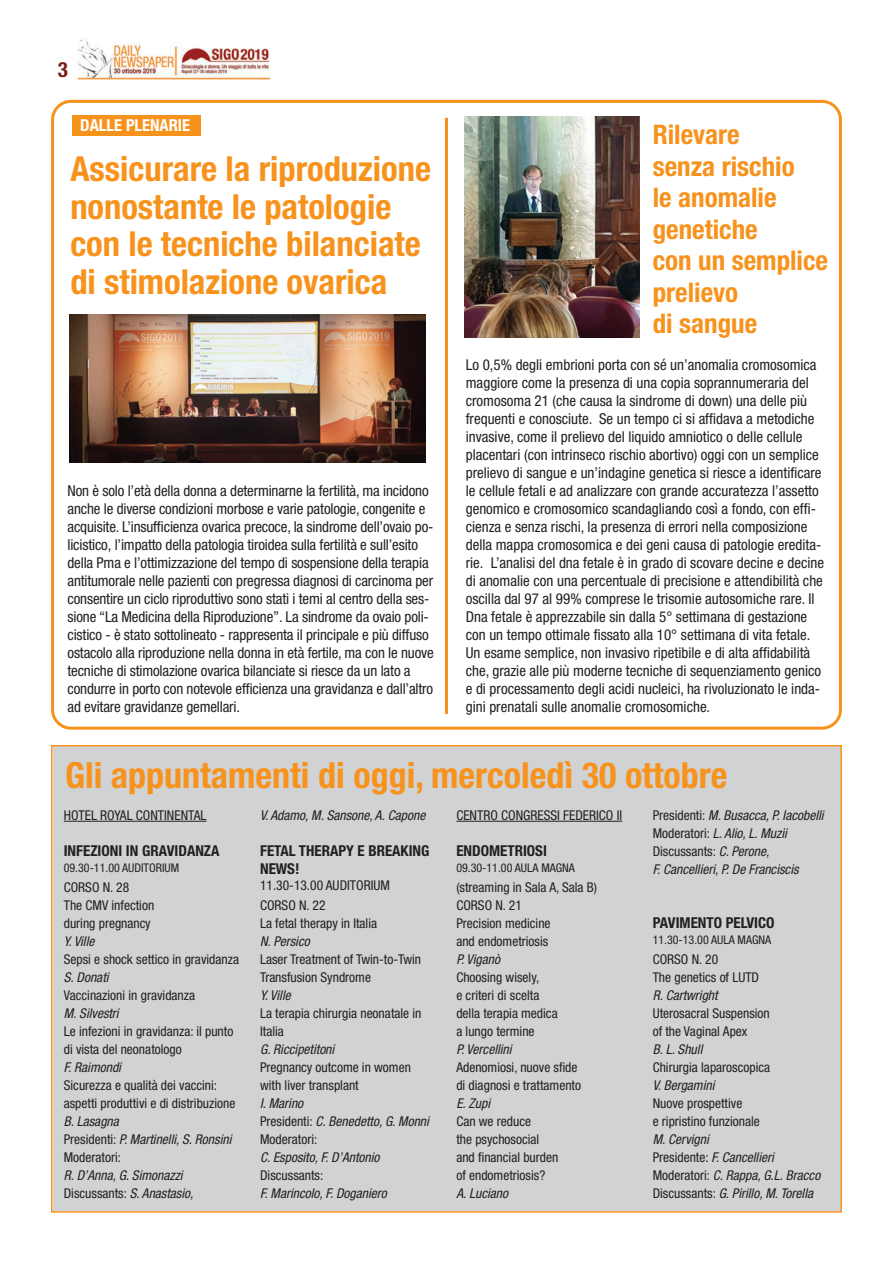
<style>
.page{position:relative;width:893px;height:1263px;background:#fff}
.page>*{position:absolute;margin:0;border:0;box-sizing:border-box;transform-origin:0 0}
.t1{font:700 condensed 36px "Helvetica Neue";color:#f7931d}
.t2{font:700 condensed 34.5px/37.5px "Helvetica Neue";color:#f7931d}
.t3{font:700 condensed 27px/31.5px "Helvetica Neue";color:#f7931d}
.t4{font:700 condensed 21px "Helvetica Neue";color:#7a1d15}
.t5{font:700 condensed 16.5px "Helvetica Neue";color:#fff}
.t6{font:condensed 15px/18px "Helvetica Neue LT Std";color:#231f20}
.t7{font:700 condensed 15px/18px "Helvetica Neue";color:#231f20}
.t8{font:condensed 13.5px/18px "Helvetica Neue LT Std";color:#231f20}
.t9{font:italic condensed 13.5px/18px "Helvetica Neue LT Std";color:#231f20}
.t10{font:condensed 12px "Helvetica Neue LT Std";color:#231f20}
.s1{font-style:normal}
</style>
<div class="page">
<div style="left:53px;top:746px;width:787px;height:465px;background:#d1d2d4"></div>
<div style="left:51px;top:745px;width:791px;height:468px;border:2px solid #f7931d"></div>
<hr style="left:64px;top:821px;width:142px;height:1px;background:#231f20">
<hr style="left:456px;top:821px;width:166px;height:1px;background:#231f20">
<svg style="left:51px;top:100px;width:791px;height:630px"></svg>
<img style="left:78px;top:39px;width:193px;height:41px">
<div style="left:72px;top:115px;width:129px;height:21px;background:#f7931d"></div>
<hr style="left:445px;top:118px;width:3px;height:596px;background:#f7931d">
<img style="left:70px;top:315px;width:355px;height:147px">
<img style="left:464px;top:116px;width:176px;height:222px">
<h3 class="t4" style="left:58px;top:52px;width:12px">3</h3>
<p class="t5" style="left:80px;top:112px;width:111px">DALLE PLENARIE</p>
<h2 class="t2" style="left:70px;top:148px;width:362px">Assicurare la riproduzione nonostante le patologie con le tecniche bilanciate di stimolazione ovarica</h2>
<p class="t6" style="left:67px;top:483px;width:368px">Non è solo l’età della donna a determinarne la fertilità, ma incidono anche le diverse condizioni morbose e varie patologie, congenite e acquisite. L’insufficienza ovarica precoce, la sindrome dell’ovaio po&shy;licistico, l’impatto della patologia tiroidea sulla fertilità e sull’esito della Pma e l’ottimizzazione del tempo di sospensione della terapia antitumorale nelle pazienti con pregressa diagnosi di carcinoma per consentire un ciclo riproduttivo sono stati i temi al centro della ses&shy;sione “La Medicina della Riproduzione”. La sindrome da ovaio poli&shy;cistico - è stato sottolineato - rappresenta il principale e più diffuso ostacolo alla riproduzione nella donna in età fertile, ma con le nuove tecniche di stimolazione ovarica bilanciate si riesce da un lato a condurre in porto con notevole efficienza una gravidanza e dall’altro ad evitare gravidanze gemellari.</p>
<h3 class="t3" style="left:653px;top:117px;width:177px">Rilevare<br>senza rischio<br>le anomalie genetiche<br>con un semplice prelievo<br>di sangue</h3>
<p class="t6" style="left:466px;top:357px;width:360px">Lo 0,5% degli embrioni porta con sé un’anomalia cromosomica maggiore come la presenza di una copia soprannumeraria del cromosoma 21 (che causa la sindrome di down) una delle più frequenti e conosciute. Se un tempo ci si affidava a metodiche invasive, come il prelievo del liquido amniotico o delle cellule placentari (con intrinseco rischio abortivo) oggi con un semplice prelievo di sangue e un’indagine genetica si riesce a identificare le cellule fetali e ad analizzare con grande accuratezza l’assetto genomico e cromosomico scandagliando così a fondo, con effi&shy;cienza e senza rischi, la presenza di errori nella composizione della mappa cromosomica e dei geni causa di patologie eredita&shy;rie. L’analisi del dna fetale è in grado di scovare decine e decine di anomalie con una percentuale di precisione e attendibilità che oscilla dal 97 al 99% comprese le trisomie autosomiche rare. Il Dna fetale è apprezzabile sin dalla 5° settimana di gestazione con un tempo ottimale fissato alla 10° settimana di vita fetale.<br>Un esame semplice, non invasivo ripetibile e di alta affidabilità che, grazie alle più moderne tecniche di sequenziamento genico e di processamento degli acidi nucleici, ha rivoluzionato le inda&shy;gini prenatali sulle anomalie cromosomiche.</p>
<h1 class="t1" style="left:65px;top:745px;width:664px">Gli appuntamenti di oggi, mercoledì 30 ottobre</h1>
<p class="t8" style="left:64px;top:807px;width:144px">HOTEL ROYAL CONTINENTAL</p>
<p class="t7" style="left:64px;top:840px;width:157px">INFEZIONI IN GRAVIDANZA</p>
<p class="t10" style="left:64px;top:864px;width:117px">09.30-11.00 AUDITORIUM</p>
<p class="t8" style="left:64px;top:879px;width:92px">CORSO N. 28<br>The CMV infection during pregnancy</p>
<p class="t9" style="left:64px;top:933px;width:35px">Y.Ville</p>
<p class="t8" style="left:64px;top:951px;width:177px">Sepsi e shock settico in gravidanza</p>
<p class="t9" style="left:64px;top:969px;width:49px">S.Donati</p>
<p class="t8" style="left:64px;top:987px;width:133px">Vaccinazioni in gravidanza</p>
<p class="t9" style="left:64px;top:1005px;width:59px">M.Silvestri</p>
<p class="t8" style="left:64px;top:1023px;width:171px">Le infezioni in gravidanza: il punto di vista del neonatologo</p>
<p class="t9" style="left:64px;top:1059px;width:61px">F.Raimondi</p>
<p class="t8" style="left:64px;top:1077px;width:173px">Sicurezza e qualità dei vaccini: aspetti produttivi e di distribuzione</p>
<p class="t9" style="left:64px;top:1113px;width:172px">B.Lasagna<br><span class="s1">P r e s i d e n t i :</span> P.Martinelli,S.Ronsini<br><span class="s1">Moderatori:</span></p>
<p class="t9" style="left:64px;top:1167px;width:134px">R.D’Anna,G.Simonazzi<br><span class="s1">Discussants:</span> S.Anastasio,</p>
<p class="t9" style="left:260px;top:807px;width:169px">V.Adamo,M.Sansone,A.Capone</p>
<p class="t7" style="left:260px;top:840px;width:171px">FETAL THERAPY E BREAKING<br>NEWS!</p>
<p class="t8" style="left:260px;top:877px;width:131px;line-height:19.5px">11.30-13.00 AUDITORIUM<br>CORSO N. 22</p>
<p class="t8" style="left:260px;top:915px;width:119px">La fetal therapy in Italia</p>
<p class="t9" style="left:260px;top:933px;width:54px">N.Persico</p>
<p class="t8" style="left:260px;top:951px;width:163px">Laser Treatment of Twin-to-Twin<br>Transfusion Syndrome</p>
<p class="t9" style="left:260px;top:987px;width:35px">Y.Ville</p>
<p class="t8" style="left:260px;top:1005px;width:163px">La terapia chirurgia neonatale in<br>Italia</p>
<p class="t9" style="left:260px;top:1041px;width:78px">G.Riccipetitoni</p>
<p class="t8" style="left:260px;top:1059px;width:152px">Pregnancy outcome in women with liver transplant</p>
<p class="t9" style="left:260px;top:1095px;width:173px">I.Marino<br><span class="s1">P r e s i d e n t i :</span> C.Benedetto,G.Monni<br><span class="s1">Moderatori:</span></p>
<p class="t9" style="left:260px;top:1149px;width:123px">C.Esposito,F.D’Antonio</p>
<p class="t8" style="left:260px;top:1167px;width:65px">Discussants:</p>
<p class="t9" style="left:260px;top:1185px;width:131px">F.Marincolo,F.Doganiero</p>
<p class="t8" style="left:456px;top:807px;width:167px">CENTRO CONGRESSI FEDERICO II</p>
<p class="t7" style="left:456px;top:840px;width:92px">ENDOMETRIOSI</p>
<p class="t10" style="left:456px;top:864px;width:120px">09.30-11.00 AULA MAGNA</p>
<p class="t8" style="left:456px;top:879px;width:142px">(streaming in Sala A, Sala B)<br>CORSO N. 21<br>Precision medicine<br>and endometriosis</p>
<p class="t9" style="left:456px;top:951px;width:48px">P.Viganò</p>
<p class="t8" style="left:456px;top:969px;width:103px">Choosing wisely,<br>e criteri di scelta della terapia medica a lungo termine</p>
<p class="t9" style="left:456px;top:1041px;width:59px">P.Vercellini</p>
<p class="t8" style="left:456px;top:1059px;width:126px">Adenomiosi, nuove sfide di diagnosi e trattamento</p>
<p class="t9" style="left:456px;top:1095px;width:38px">E.Zupi</p>
<p class="t8" style="left:456px;top:1113px;width:103px">Can we reduce<br>the psychosocial and financial burden of endometriosis?</p>
<p class="t9" style="left:456px;top:1185px;width:56px">A.Luciano</p>
<p class="t9" style="left:653px;top:807px;width:175px"><span class="s1">P r e s i d e n t i :</span> M.Busacca,P.Iacobelli<br><span class="s1">Moderatori:</span> L.Alio,L.Muzii<br><span class="s1">Discussants:</span> C.Perone,<br>F.Cancellieri,P.De Franciscis</p>
<p class="t7" style="left:653px;top:912px;width:123px">PAVIMENTO PELVICO</p>
<p class="t10" style="left:653px;top:936px;width:120px">11.30-13.00 AULA MAGNA</p>
<p class="t8" style="left:653px;top:951px;width:108px">CORSO N. 20<br>The genetics of LUTD</p>
<p class="t9" style="left:653px;top:987px;width:66px">R.Cartwright</p>
<p class="t8" style="left:653px;top:1005px;width:119px">Uterosacral Suspension of the Vaginal Apex</p>
<p class="t9" style="left:653px;top:1041px;width:54px">B.L.Shull</p>
<p class="t8" style="left:653px;top:1059px;width:119px">Chirurgia laparoscopica</p>
<p class="t9" style="left:653px;top:1077px;width:66px">V.Bergamini</p>
<p class="t8" style="left:653px;top:1095px;width:109px">Nuove prospettive<br>e ripristino funzionale</p>
<p class="t9" style="left:653px;top:1131px;width:172px">M.Cervigni<br><span class="s1">P r e s i d e n t e :</span> F.Cancellieri<br><span class="s1">M o d e r a t o r i :</span> C.Rappa,G.L.Bracco<br><span class="s1">D i s c u s s a n t s :</span> G.Pirillo,M.Torella</p>
</div>
